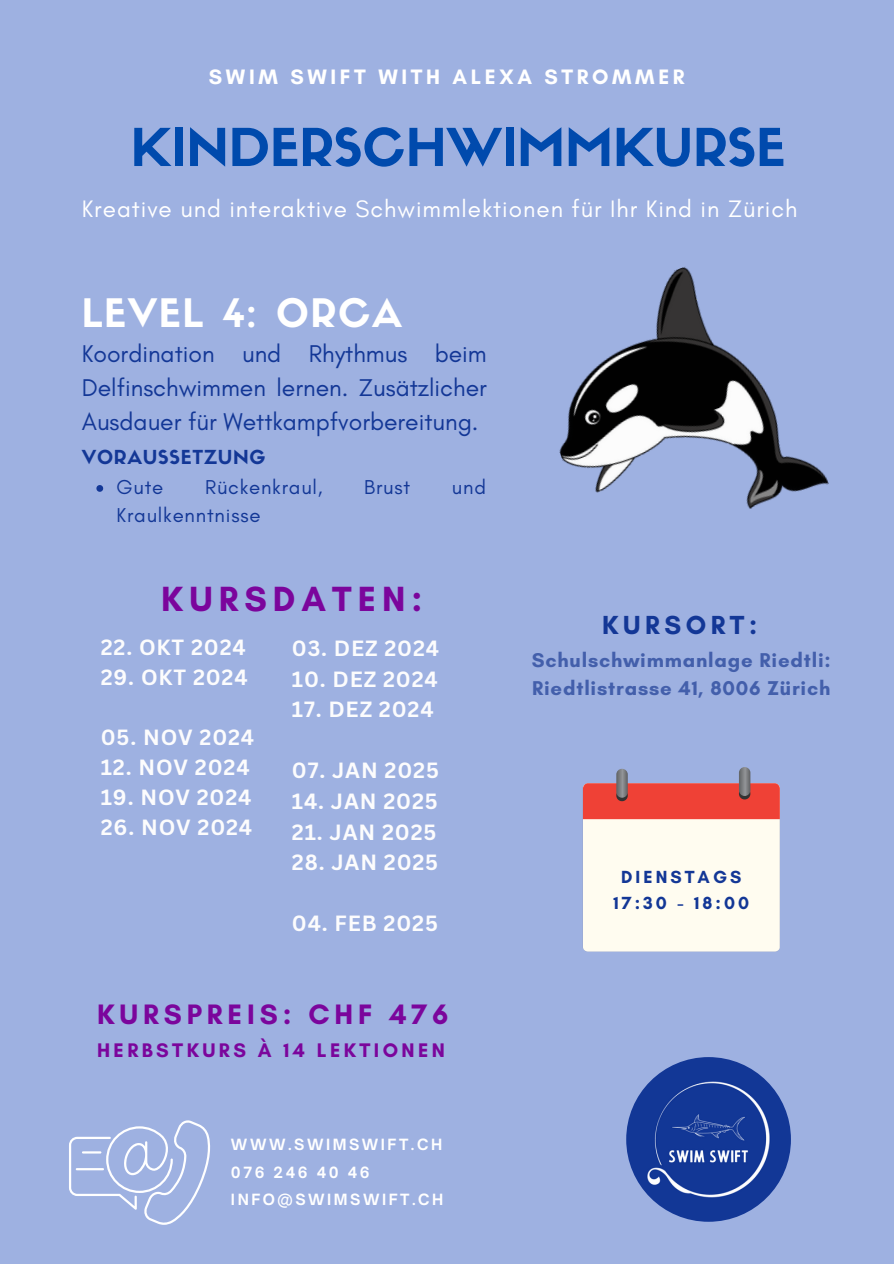
<style>
.page{position:relative;width:894px;height:1264px;background:#fff}
.page>*{position:absolute;margin:0;border:0;box-sizing:border-box;transform-origin:0 0}
.t1{font:51.15px "Sifonn Basic";color:#004aad}
.t2{font:38.55px "Sifonn Basic";letter-spacing:.04em;color:#fff}
.t3{font:700 35.7px "Glacial Indifference";letter-spacing:.17em;color:#7b059c}
.t4{font:700 28.65px "Glacial Indifference";letter-spacing:.17em;color:#7b059c}
.t5{font:700 26.55px "Glacial Indifference";letter-spacing:.17em;color:#133796}
.t6{font:24.75px/33.8px "Glacial Indifference";color:#133796;text-align:justify}
.t7{font:24.3px "Glacial Indifference";letter-spacing:.04em;color:#fff}
.t8{font:700 21.45px "Canva Sans";letter-spacing:.04em;color:#fcfcfd}
.t9{font:700 21.3px "Glacial Indifference";letter-spacing:.17em;color:#fff}
.t10{font:700 20.4px/28.2px "Glacial Indifference";letter-spacing:.04em;color:#435fab}
.t11{font:20.4px "Glacial Indifference";letter-spacing:.04em;color:#133796}
.t12{font:700 20.1px "Glacial Indifference";letter-spacing:.17em;color:#7b059c}
.t13{font:18.9px "Sifonn Basic";letter-spacing:.04em;color:#133796}
.t14{font:700 17.85px "Glacial Indifference";letter-spacing:.17em;color:#133796}
.t15{font:700 14.85px "Open Sauce One";letter-spacing:.17em;color:#fff}
</style>
<div class="page">
<div style="left:0;top:0;width:893px;height:1263px;background:#9eb1e1"></div>
<img style="left:626px;top:1057px;width:164px;height:164px;border-radius:50%">
<svg style="left:69px;top:1120px;width:141px;height:104px"></svg>
<hr style="left:76px;top:1168px;width:28px;height:2px;background:#fff">
<svg style="left:616px;top:768px;width:11px;height:29px"></svg>
<svg style="left:582px;top:783px;width:197px;height:168px;background:#fad4c9"></svg>
<svg style="left:738px;top:767px;width:12px;height:29px"></svg>
<svg style="left:96px;top:485px;width:7px;height:7px"></svg>
<img style="left:559px;top:267px;width:269px;height:242px">
<h6 class="t9" style="left:209px;top:64px;width:477px">SWIM SWIFT WITH ALEXA STROMMER</h6>
<h6 class="t1" style="left:131px;top:128px;width:656px">KINDERSCHWIMMKURSE</h6>
<h3 class="t7" style="left:82px;top:194px;width:717px">Kreative und interaktive Schwimmlektionen für Ihr Kind in Zürich</h3>
<h6 class="t2" style="left:82px;top:298px;width:322px">LEVEL 4: ORCA</h6>
<p class="t6" style="left:82px;top:336px;width:406px">Koordination und Rhythmus beim Delfinschwimmen lernen. Zusätzlicher Ausdauer für Wettkampfvorbereitung.</p>
<p class="t13" style="left:82px;top:449px;width:185px">VORAUSSETZUNG</p>
<p class="t11" style="left:116px;top:474px;width:48px">Gute</p>
<p class="t11" style="left:205px;top:474px;width:119px">Rückenkraul,</p>
<p class="t11" style="left:364px;top:474px;width:47px">Brust</p>
<p class="t11" style="left:452px;top:474px;width:36px">und</p>
<p class="t11" style="left:116px;top:503px;width:145px">Kraulkenntnisse</p>
<h6 class="t3" style="left:161px;top:577px;width:262px">KURSDATEN:</h6>
<h2 class="t8" style="left:101px;top:632px;width:146px">22. OKT 2024</h2>
<h2 class="t8" style="left:101px;top:662px;width:148px">29. OKT 2024</h2>
<h5 class="t8" style="left:101px;top:722px;width:155px">05. NOV 2024</h5>
<h5 class="t8" style="left:101px;top:752px;width:150px">12. NOV 2024</h5>
<h5 class="t8" style="left:101px;top:781px;width:152px">19. NOV 2024</h5>
<h5 class="t8" style="left:101px;top:811px;width:153px">26. NOV 2024</h5>
<h2 class="t8" style="left:292px;top:633px;width:149px">03. DEZ 2024</h2>
<h2 class="t8" style="left:292px;top:664px;width:147px">10. DEZ 2024</h2>
<h2 class="t8" style="left:292px;top:694px;width:143px">17. DEZ 2024</h2>
<h6 class="t8" style="left:292px;top:755px;width:148px">07. JAN 2025</h6>
<h6 class="t8" style="left:292px;top:786px;width:147px">14. JAN 2025</h6>
<h6 class="t8" style="left:292px;top:816px;width:146px">21. JAN 2025</h6>
<h6 class="t8" style="left:292px;top:847px;width:148px">28. JAN 2025</h6>
<h6 class="t8" style="left:292px;top:908px;width:147px">04. FEB 2025</h6>
<p class="t4" style="left:97px;top:996px;width:352px">KURSPREIS: CHF 476</p>
<p class="t12" style="left:97px;top:1037px;width:349px">HERBSTKURS À 14 LEKTIONEN</p>
<h1 class="t15" style="left:231px;top:1135px;width:213px">WWW.SWIMSWIFT.CH</h1>
<h5 class="t15" style="left:231px;top:1162px;width:140px">076 246 40 46</h5>
<p class="t15" style="left:231px;top:1190px;width:214px">INFO@SWIMSWIFT.CH</p>
<h4 class="t5" style="left:602px;top:609px;width:156px">KURSORT:</h4>
<p class="t10" style="left:531px;top:646px;width:300px">Schulschwimmanlage Riedtli:<br>Riedtlistrasse 41, 8006 Zürich</p>
<p class="t14" style="left:621px;top:865px;width:122px">DIENSTAGS</p>
<p class="t14" style="left:613px;top:892px;width:137px">17:30 - 18:00</p>
</div>
